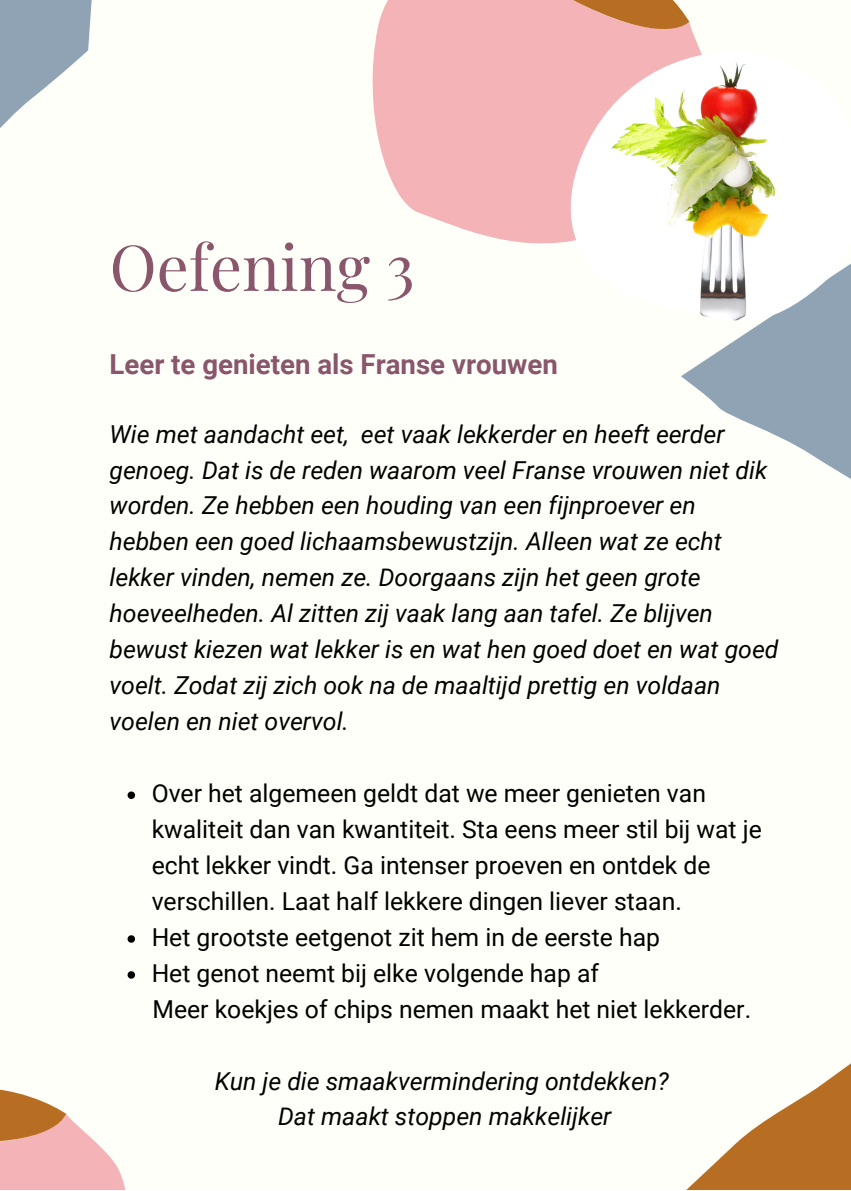
<style>
.page{position:relative;width:851px;height:1191px;background:#fff}
.page>*{position:absolute;margin:0;border:0;box-sizing:border-box;transform-origin:0 0}
.t1{font:63.4px "Playfair Display";color:#89566b}
.t2{font:700 27.6px "Roboto";color:#89566b}
.t3{font:italic 24.8px/36px "Roboto";color:#000}
.t4{font:24.8px/36px "Roboto";color:#000}
</style>
<div class="page">
<div style="left:0;top:0;width:849px;height:1189px;background:#fffffa"></div>
<svg style="left:372px;top:0;width:328px;height:244px;background:#f5bcbe"></svg>
<svg style="left:501px;top:0;width:188px;height:46px;background:#e4a392"></svg>
<svg style="left:0;top:1089px;width:125px;height:100px"></svg>
<svg style="left:681px;top:324px;width:168px;height:154px;fill:#8fa3b4"></svg>
<svg style="left:0;top:0;width:92px;height:128px"></svg>
<svg style="left:687px;top:1065px;width:162px;height:124px"></svg>
<img style="left:570px;top:51px;width:279px;height:273px">
<svg style="left:127px;top:792px;width:8px;height:7px"></svg>
<svg style="left:127px;top:935px;width:8px;height:8px"></svg>
<svg style="left:127px;top:971px;width:8px;height:8px"></svg>
<p class="t1" style="left:109px;top:222px;width:306px">Oefening 3</p>
<p class="t2" style="left:109px;top:348px;width:449px">Leer te genieten als Franse vrouwen</p>
<p class="t3" style="left:109px;top:416px;width:670px">Wie met aandacht eet, eet vaak lekkerder en heeft eerder genoeg. Dat is de reden waarom veel Franse vrouwen niet dik worden. Ze hebben een houding van een fijnproever en hebben een goed lichaamsbewustzijn. Alleen wat ze echt lekker vinden, nemen ze. Doorgaans zijn het geen grote hoeveelheden. Al zitten zij vaak lang aan tafel. Ze blijven bewust kiezen wat lekker is en wat hen goed doet en wat goed voelt. Zodat zij zich ook na de maaltijd prettig en voldaan voelen en niet overvol.</p>
<p class="t4" style="left:152px;top:776px;width:611px">Over het algemeen geldt dat we meer genieten van kwaliteit dan van kwantiteit. Sta eens meer stil bij wat je echt lekker vindt. Ga intenser proeven en ontdek de verschillen. Laat half lekkere dingen liever staan.</p>
<p class="t4" style="left:152px;top:919px;width:509px">Het grootste eetgenot zit hem in de eerste hap</p>
<p class="t4" style="left:152px;top:955px;width:448px">Het genot neemt bij elke volgende hap af</p>
<p class="t4" style="left:152px;top:991px;width:600px">Meer koekjes of chips nemen maakt het niet lekkerder.</p>
<p class="t3" style="left:214px;top:1063px;width:455px">Kun je die smaakvermindering ontdekken?</p>
<p class="t3" style="left:278px;top:1099px;width:334px">Dat maakt stoppen makkelijker</p>
</div>
